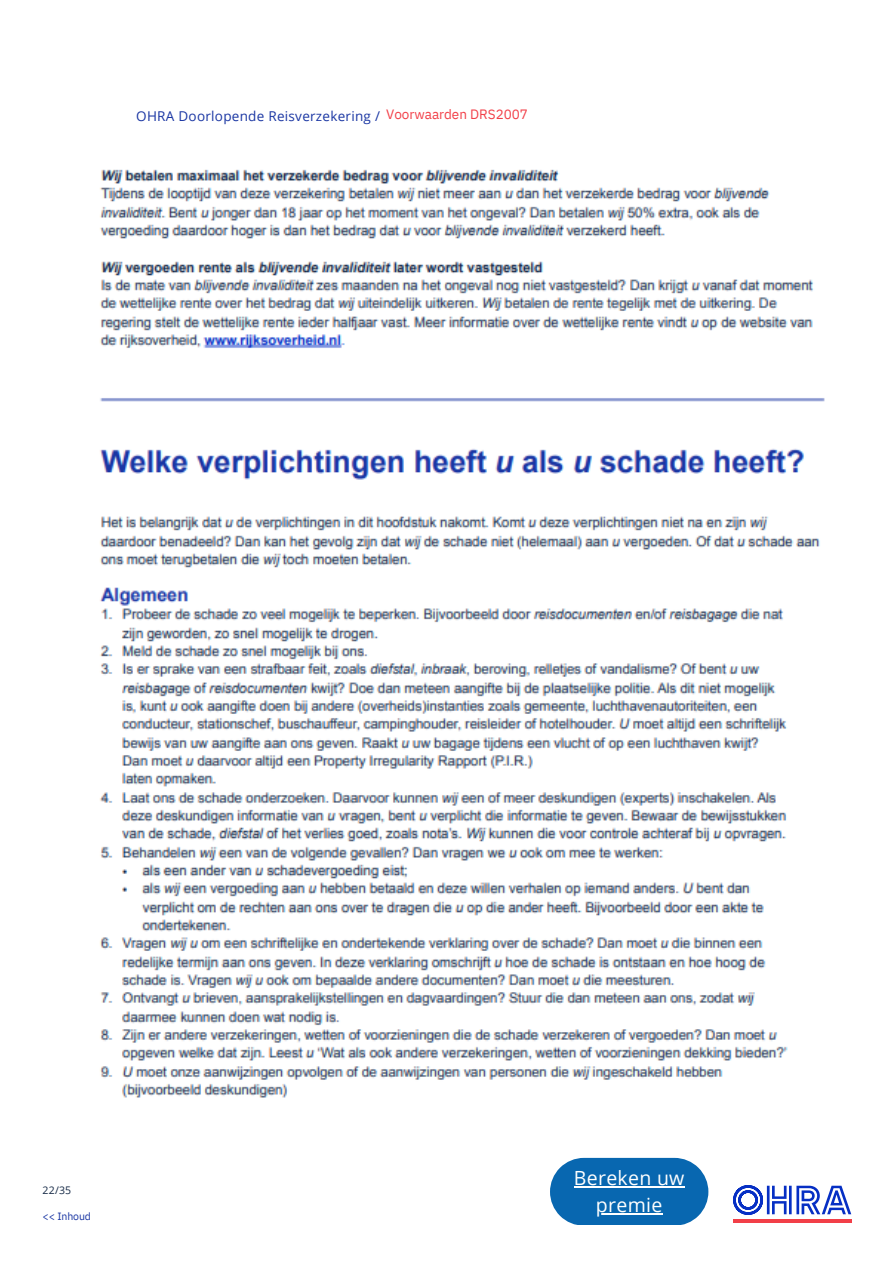
<style>
.page{position:relative;width:894px;height:1264px;background:#fff}
.page>*{position:absolute;margin:0;border:0;box-sizing:border-box;transform-origin:0 0}
.t1{font:19.5px/27px "Open Sans";letter-spacing:.015em;color:#fff;text-align:center}
.t2{font:13.5px "Open Sans";letter-spacing:.02em;color:#1a36a3}
.t3{font:10.5px "IBM Plex Sans";letter-spacing:-.01em;color:#1a36a3}
.t4{font:10.5px "Open Sans";color:#132744}
.s1{font-family:"IBM Plex Sans";color:#f23f48}
</style>
<div class="page">
<svg style="left:733px;top:1185px;width:118px;height:29px"></svg>
<hr style="left:733px;top:1219px;width:118px;height:3px;background:#f23f48">
<img style="left:100px;top:169px;width:725px;height:929px">
<svg style="left:550px;top:1157px;width:158px;height:67px;background:#2578b9"></svg>
<hr style="left:573px;top:1185px;width:111px;height:2px;background:#fff">
<hr style="left:595px;top:1212px;width:67px;height:2px;background:#fff">
<p class="t2" style="left:136px;top:107px;width:393px">OHRA Doorlopende Reisverzekering / <span class="s1">Voorwaarden DRS2007</span></p>
<p class="t4" style="left:43px;top:1182px;width:30px">22/35</p>
<p class="t3" style="left:43px;top:1209px;width:50px">&lt;&lt; Inhoud</p>
<h1 class="t1" style="left:573px;top:1163px;width:112px">Bereken uw premie</h1>
</div>
